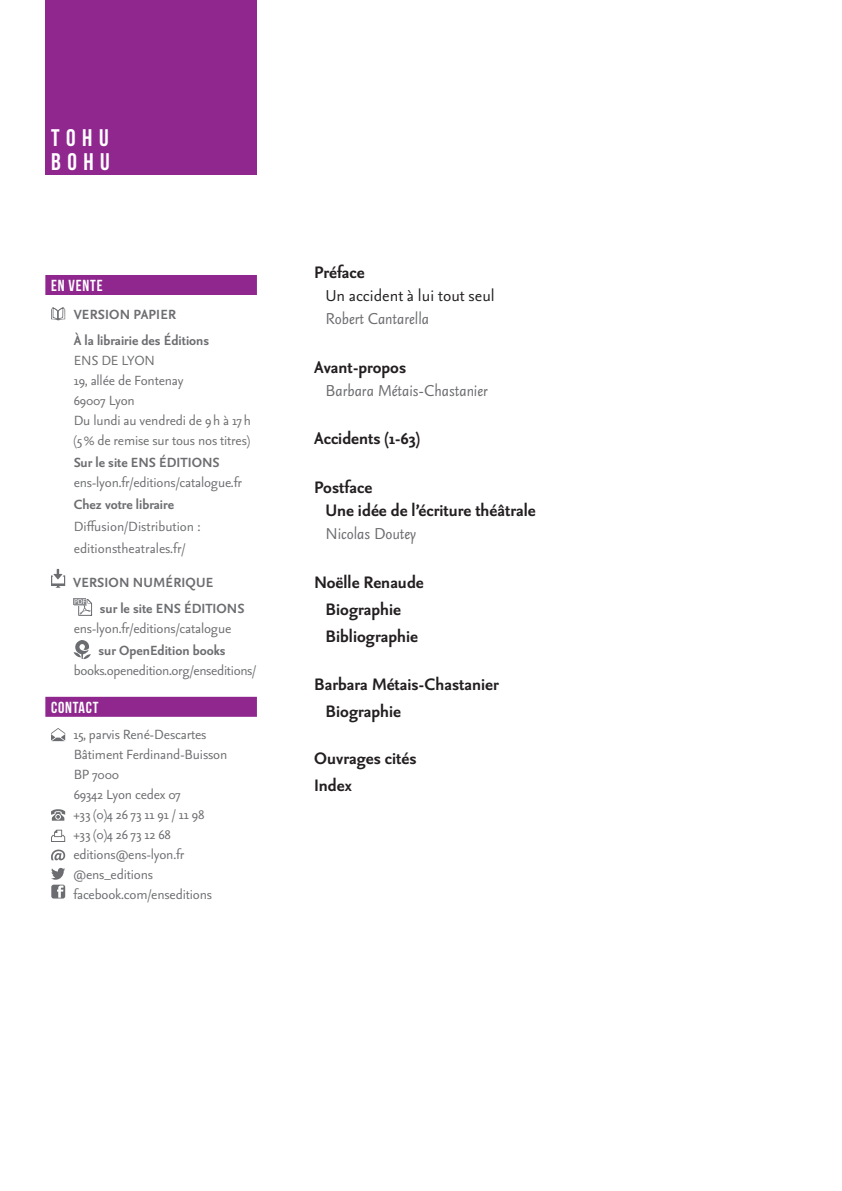
<style>
.page{position:relative;width:842px;height:1191px;background:#fff}
.page>*{position:absolute;margin:0;border:0;box-sizing:border-box;transform-origin:0 0}
.t1{font:24px/24px "Bebas Neue";letter-spacing:.275em;color:#fff}
.Sommaire_titre_ar{font:700 20px/23px "Seria Sans Pro";color:#231f20}
.Sommaire_titre_ar-2{font:italic 19px "Seria Sans Pro";color:#6c6d70}
.Sommaire_titre_ar-3{font:19px "Seria Sans Pro";color:#231f20}
.t2{font:16px/22px "Seria Sans Pro";letter-spacing:-.01em;color:#6c6d70}
.t3{font:700 16px "Seria Sans Pro";color:#6c6d70}
.t4{font:16px "Bebas Neue";letter-spacing:.05em;color:#fff}
</style>
<div class="page">
<div style="left:45px;top:0;width:212px;height:175px;background:#8f278f"></div>
<div style="left:45px;top:275px;width:212px;height:20px;background:#8f278f"></div>
<div style="left:45px;top:697px;width:212px;height:20px;background:#8f278f"></div>
<svg style="left:74px;top:598px;width:12px;height:7px"></svg>
<svg style="left:75px;top:599px;width:17px;height:17px"></svg>
<svg style="left:74px;top:640px;width:17px;height:19px"></svg>
<svg style="left:51px;top:307px;width:14px;height:13px"></svg>
<svg style="left:51px;top:569px;width:14px;height:19px"></svg>
<svg style="left:51px;top:728px;width:14px;height:13px"></svg>
<svg style="left:51px;top:809px;width:14px;height:11px"></svg>
<svg style="left:51px;top:829px;width:14px;height:13px"></svg>
<svg style="left:51px;top:849px;width:14px;height:50px"></svg>
<h1 class="t1" style="left:51px;top:125px;width:60px">TOHU<br>BOHU</h1>
<p class="t4" style="left:51px;top:277px;width:53px">EN VENTE</p>
<p class="t3" style="left:74px;top:304px;width:104px">VERSION PAPIER</p>
<p class="t3" style="left:74px;top:330px;width:137px">À la librairie des Éditions</p>
<p class="t2" style="left:74px;top:348px;width:83px">ENS DE LYON</p>
<p class="t2" style="left:74px;top:368px;width:111px">19, allée de Fontenay</p>
<p class="t2" style="left:74px;top:388px;width:63px">69007 Lyon</p>
<p class="t2" style="left:74px;top:408px;width:179px">Du lundi au vendredi de 9h à 17h</p>
<p class="t2" style="left:74px;top:428px;width:178px">(5% de remise sur tous nos titres)</p>
<p class="t3" style="left:74px;top:452px;width:147px">Sur le site ENS ÉDITIONS</p>
<p class="t2" style="left:74px;top:470px;width:170px">ens-lyon.fr/editions/catalogue.fr</p>
<p class="t3" style="left:74px;top:494px;width:102px">Chez votre libraire</p>
<p class="t2" style="left:74px;top:514px;width:128px">Diffusion/Distribution : editionstheatrales.fr/</p>
<p class="t3" style="left:73px;top:572px;width:142px">VERSION NUMÉRIQUE</p>
<p class="t3" style="left:100px;top:598px;width:146px">sur le site ENS ÉDITIONS</p>
<p class="t2" style="left:74px;top:616px;width:159px">ens-lyon.fr/editions/catalogue</p>
<p class="t3" style="left:99px;top:640px;width:129px">sur OpenEdition books</p>
<p class="t2" style="left:74px;top:658px;width:184px">books.openedition.org/enseditions/</p>
<p class="t4" style="left:51px;top:698px;width:49px">CONTACT</p>
<p class="t2" style="left:73px;top:722px;width:135px">15, parvis René-Descartes</p>
<p class="t2" style="left:74px;top:742px;width:155px">Bâtiment Ferdinand-Buisson</p>
<p class="t2" style="left:74px;top:762px;width:47px">BP 7000</p>
<p class="t2" style="left:74px;top:782px;width:109px">69342 Lyon cedex 07</p>
<p class="t2" style="left:73px;top:802px;width:133px">+33 (0)4 26 73 11 91 / 11 98</p>
<p class="t2" style="left:73px;top:822px;width:99px">+33 (0)4 26 73 12 68</p>
<p class="t2" style="left:73px;top:842px;width:112px">editions@ens-lyon.fr</p>
<p class="t2" style="left:73px;top:862px;width:81px">@ens_editions</p>
<p class="t2" style="left:73px;top:882px;width:140px">facebook.com/enseditions</p>
<p class="Sommaire_titre_ar" style="left:314px;top:260px;width:52px">Préface</p>
<p class="Sommaire_titre_ar-3" style="left:326px;top:283px;width:171px">Un accident à lui tout seul</p>
<p class="Sommaire_titre_ar-2" style="left:326px;top:306px;width:105px">Robert Cantarella</p>
<p class="Sommaire_titre_ar" style="left:314px;top:354px;width:94px">Avant-propos</p>
<p class="Sommaire_titre_ar-2" style="left:326px;top:378px;width:164px">Barbara Métais-Chastanier</p>
<p class="Sommaire_titre_ar" style="left:314px;top:426px;width:107px">Accidents (1-63)</p>
<p class="Sommaire_titre_ar" style="left:326px;top:475px;width:212px;text-indent:-11px">Postface<br>Une idée de l’écriture théâtrale</p>
<p class="Sommaire_titre_ar-2" style="left:326px;top:521px;width:92px">Nicolas Doutey</p>
<p class="Sommaire_titre_ar" style="left:314px;top:569px;width:111px">Noëlle Renaude</p>
<p class="Sommaire_titre_ar" style="left:326px;top:596px;width:77px">Biographie</p>
<p class="Sommaire_titre_ar" style="left:326px;top:623px;width:94px">Bibliographie</p>
<p class="Sommaire_titre_ar" style="left:314px;top:672px;width:186px">Barbara Métais-Chastanier</p>
<p class="Sommaire_titre_ar" style="left:326px;top:699px;width:77px">Biographie</p>
<p class="Sommaire_titre_ar" style="left:314px;top:746px;width:104px">Ouvrages cités</p>
<p class="Sommaire_titre_ar" style="left:314px;top:773px;width:39px">Index</p>
</div>
